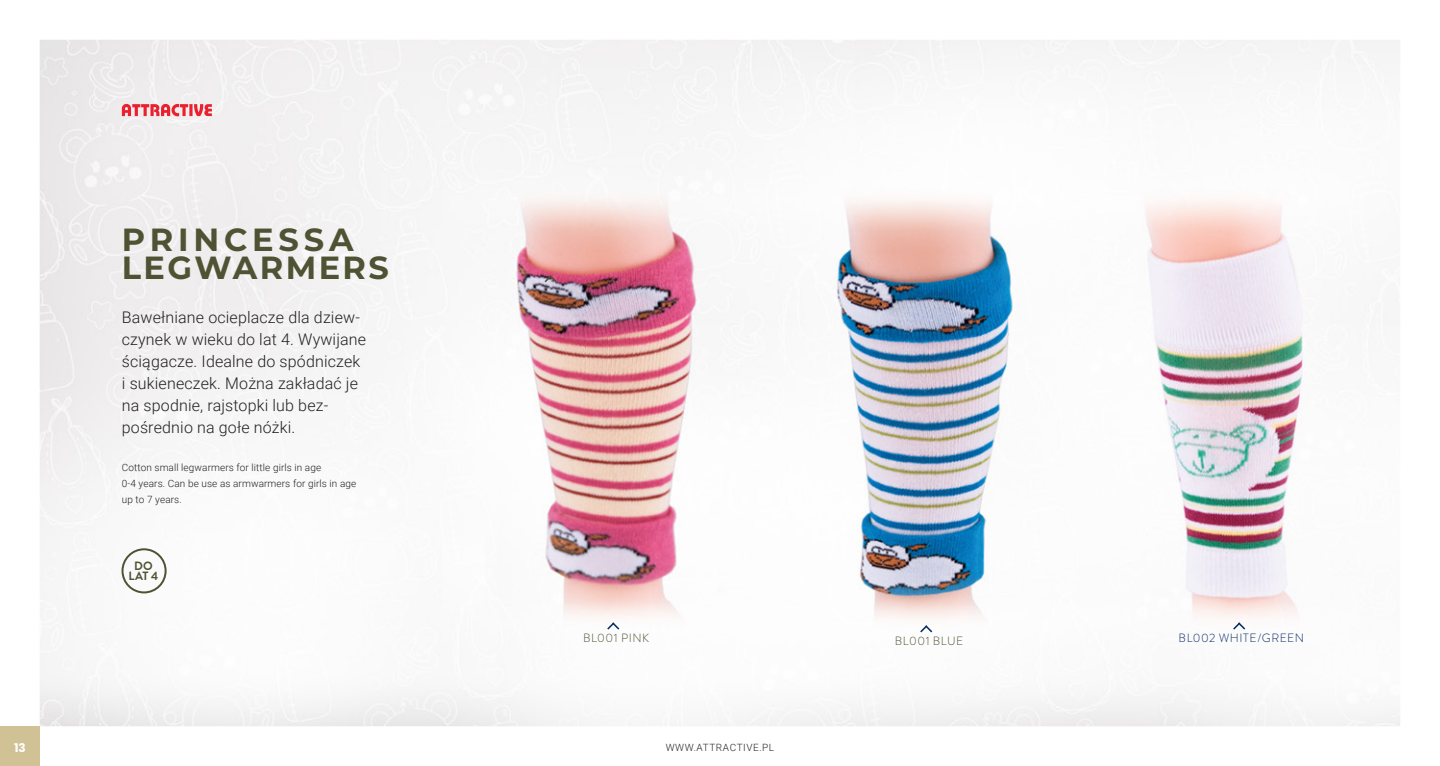
<style>
.page{position:relative;width:1440px;height:766px;background:#fff}
.page>*{position:absolute;margin:0;border:0;box-sizing:border-box;transform-origin:0 0}
.naglowek-produkt{font:700 32px "Montserrat";letter-spacing:.075em;color:#4f5233}
.naglowek-produkt-2{font:700 32px "Montserrat";letter-spacing:.15em;color:#4f5233}
.t1{font:300 16px/22px "Roboto";letter-spacing:.01em;color:#231f20}
.symbol_produktu{font:300 12px "Brandon Grotesque";letter-spacing:.05em;color:#4f5233}
.symbol_produktu-2{font:300 12px "Brandon Grotesque";letter-spacing:.045em;color:#082d62}
.t2{font:700 12px/10px "Brandon Grotesque";color:#4f5233;text-align:center}
.numer_strony{font:700 12px "Poppins";color:#fff}
.t3{font:300 10px/16px "Roboto";letter-spacing:.01em;color:#231f20}
.t4{font:300 10px "Roboto";letter-spacing:.06em;color:#231f20}
</style>
<div class="page">
<img style="left:41px;top:41px;width:1358px;height:683px">
<div style="left:122px;top:548px;width:45px;height:46px;background:#fff"></div>
<div style="left:122px;top:548px;width:45px;height:45px;border:2px solid #4f5233;border-radius:50%"></div>
<svg style="left:545px;top:275px;width:12px;height:7px"></svg>
<svg style="left:920px;top:625px;width:12px;height:7px"></svg>
<svg style="left:1233px;top:622px;width:12px;height:7px"></svg>
<svg style="left:607px;top:622px;width:12px;height:7px"></svg>
<svg style="left:122px;top:104px;width:90px;height:12px"></svg>
<div style="left:0;top:726px;width:40px;height:39px;background:#d1c296"></div>
<p class="naglowek-produkt-2" style="left:122px;top:216px;width:233px">PRINCESSA</p>
<p class="naglowek-produkt" style="left:122px;top:244px;width:269px">LEGWARMERS</p>
<p class="t1" style="left:122px;top:306px;width:246px">Bawełniane ocieplacze dla dziew&shy;czynek w wieku do lat 4. Wywijane ściągacze. Idealne do spódniczek i sukieneczek. Można zakładać je na spodnie, rajstopki lub bez&shy;pośrednio na gołe nóżki.</p>
<p class="t3" style="left:122px;top:459px;width:236px">Cotton small legwarmers for little girls in age<br>0-4 years. Can be use as armwarmers for girls in age up to 7 years.</p>
<p class="t2" style="left:129px;top:561px;width:31px">DO<br>LAT 4</p>
<p class="symbol_produktu" style="left:583px;top:630px;width:68px">BL001 PINK</p>
<p class="symbol_produktu" style="left:895px;top:632px;width:70px">BL001 BLUE</p>
<p class="symbol_produktu-2" style="left:1179px;top:630px;width:127px">BL002 WHITE/GREEN</p>
<p class="numer_strony" style="left:14px;top:741px;width:13px">13</p>
<p class="t4" style="left:666px;top:740px;width:110px">WWW.ATTRACTIVE.PL</p>
</div>
